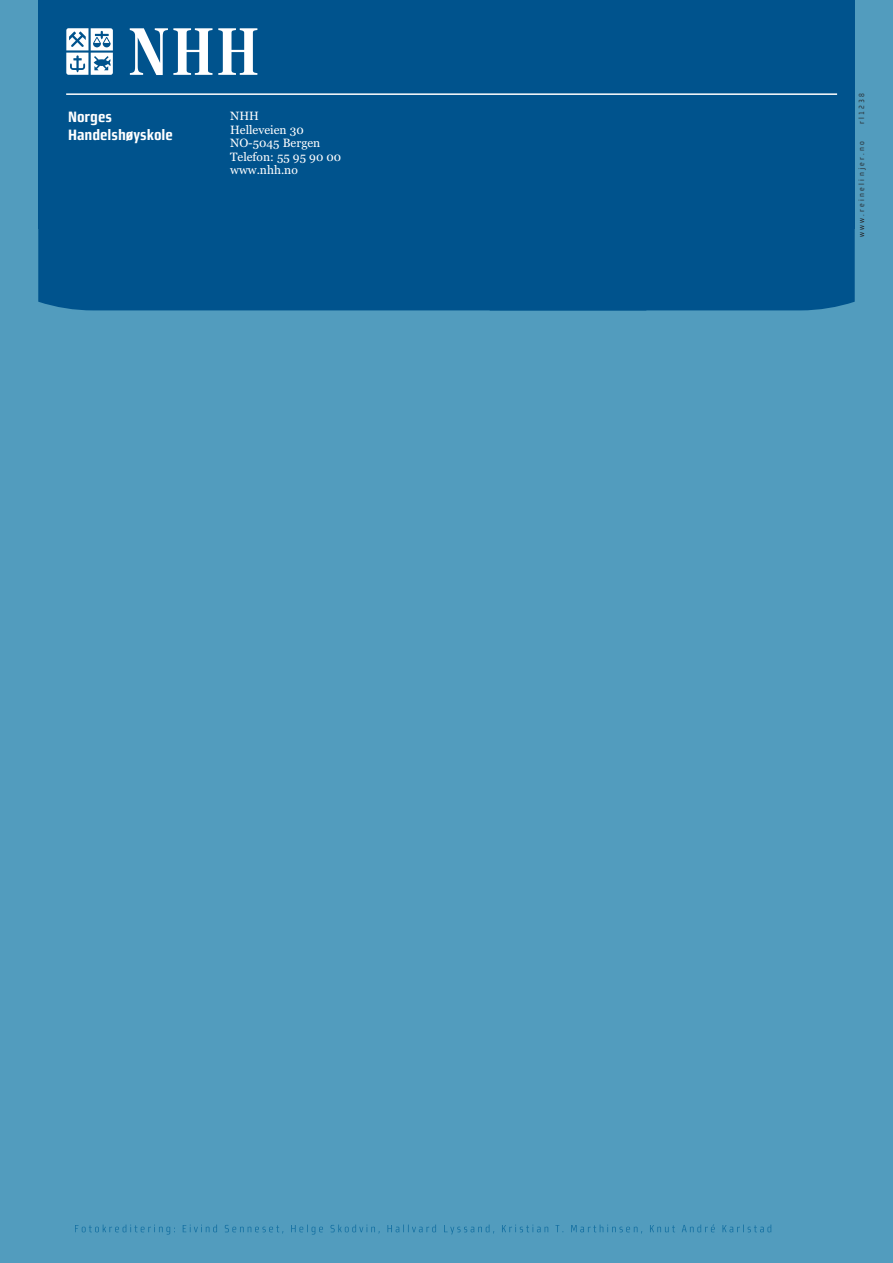
<style>
.page{position:relative;width:893px;height:1263px;background:#529cbe}
.page>*{position:absolute;margin:0;border:0;box-sizing:border-box;transform-origin:0 0}
.t1{font:15px/18px "Morgan Sans Cond Bold Office";color:#fff}
.t2{font:12px/13.5px "Georgia";color:#fff}
.t3{font:7.5px "Morgan Sans Cond Regular Lining";letter-spacing:.305em;color:#231f20}
</style>
<div class="page">
<div style="left:646px;top:229px;width:209px;height:81px;background:#00538d"></div>
<div style="left:38px;top:229px;width:608px;height:81px;background:#00538d"></div>
<div style="left:38px;top:0;width:817px;height:229px;background:#00538d"></div>
<svg style="left:130px;top:28px;width:82px;height:47px"></svg>
<svg style="left:218px;top:28px;width:39px;height:47px"></svg>
<svg style="left:66px;top:28px;width:47px;height:47px"></svg>
<hr style="left:66px;top:93px;width:771px;height:2px;background:#fff">
<svg style="left:75px;top:1224px;width:116px;height:10px"></svg>
<p class="t1" style="left:68px;top:108px;width:106px">Norges<br>Handelshøyskole</p>
<p class="t2" style="left:230px;top:109px;width:113px">NHH<br>Helleveien 30<br>NO-5045 Bergen<br>Telefon: 55 95 90 00 www.nhh.no</p>
<p class="t3" style="left:857px;top:124px;width:33px;rotate:-90deg">rl1238</p>
<p class="t3" style="left:857px;top:237px;width:98px;rotate:-90deg">www.reinelinjer.no</p>
</div>
